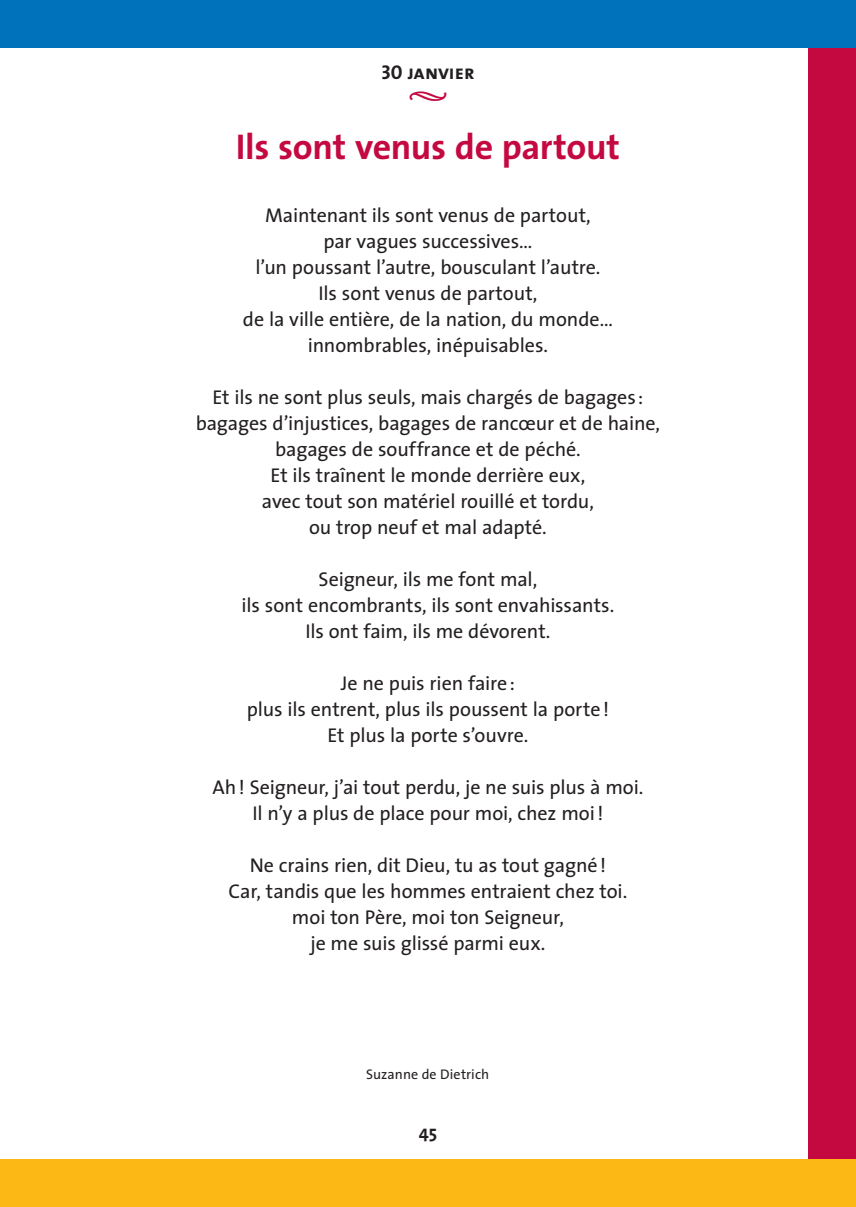
<style>
.page{position:relative;width:856px;height:1207px;background:#fff}
.page>*{position:absolute;margin:0;border:0;box-sizing:border-box;transform-origin:0 0}
.titre_prière_rouge{font:700 36px "The Sans";letter-spacing:-.01em;color:#c40941}
.prière_normal{font:20px "The Sans";letter-spacing:-.005em;color:#231f20}
.t1{font:20px "The Sans Bold Caps";color:#231f20}
.t2{font:20px "The Sans Semi Bold Expert";color:#c40941}
.t3{font:700 18px "The Sans";color:#231f20}
.prière_normal-2{font:14px "The Sans";letter-spacing:.01em;color:#231f20}
</style>
<div class="page">
<div style="left:807px;top:0;width:48px;height:1207px;background:#c40941"></div>
<div style="left:0;top:1159px;width:855px;height:48px;background:#fcb814"></div>
<div style="left:0;top:0;width:855px;height:48px;background:#0072bc"></div>
<p class="t1" style="left:381px;top:56px;width:94px">30 janvier</p>
<p class="t2" style="left:408px;top:78px;width:40px">Ÿ</p>
<p class="titre_prière_rouge" style="left:236px;top:116px;width:385px">Ils sont venus de partout</p>
<p class="prière_normal" style="left:265px;top:198px;width:327px">Maintenant ils sont venus de partout,</p>
<p class="prière_normal" style="left:323px;top:224px;width:211px">par vagues successives…</p>
<p class="prière_normal" style="left:255px;top:250px;width:346px">l’un poussant l’autre, bousculant l’autre.</p>
<p class="prière_normal" style="left:318px;top:276px;width:220px">Ils sont venus de partout,</p>
<p class="prière_normal" style="left:243px;top:302px;width:371px">de la ville entière, de la nation, du monde…</p>
<p class="prière_normal" style="left:307px;top:328px;width:242px">innombrables, inépuisables.</p>
<p class="prière_normal" style="left:212px;top:380px;width:432px">Et ils ne sont plus seuls, mais chargés de bagages :</p>
<p class="prière_normal" style="left:196px;top:406px;width:465px">bagages d’injustices, bagages de rancœur et de haine,</p>
<p class="prière_normal" style="left:275px;top:432px;width:307px">bagages de souffrance et de péché.</p>
<p class="prière_normal" style="left:270px;top:458px;width:316px">Et ils traînent le monde derrière eux,</p>
<p class="prière_normal" style="left:262px;top:484px;width:333px">avec tout son matériel rouillé et tordu,</p>
<p class="prière_normal" style="left:309px;top:510px;width:239px">ou trop neuf et mal adapté.</p>
<p class="prière_normal" style="left:318px;top:562px;width:220px">Seigneur, ils me font mal,</p>
<p class="prière_normal" style="left:241px;top:588px;width:374px">ils sont encombrants, ils sont envahissants.</p>
<p class="prière_normal" style="left:305px;top:614px;width:246px">Ils ont faim, ils me dévorent.</p>
<p class="prière_normal" style="left:341px;top:666px;width:175px">Je ne puis rien faire:</p>
<p class="prière_normal" style="left:247px;top:692px;width:363px">plus ils entrent, plus ils poussent la porte!</p>
<p class="prière_normal" style="left:327px;top:718px;width:202px">Et plus la porte s’ouvre.</p>
<p class="prière_normal" style="left:212px;top:770px;width:432px">Ah! Seigneur, j’ai tout perdu, je ne suis plus à moi.</p>
<p class="prière_normal" style="left:252px;top:796px;width:352px">Il n’y a plus de place pour moi, chez moi!</p>
<p class="prière_normal" style="left:249px;top:848px;width:357px">Ne crains rien, dit Dieu, tu as tout gagné!</p>
<p class="prière_normal" style="left:228px;top:874px;width:400px">Car, tandis que les hommes entraient chez toi.</p>
<p class="prière_normal" style="left:292px;top:900px;width:273px">moi ton Père, moi ton Seigneur,</p>
<p class="prière_normal" style="left:310px;top:926px;width:236px">je me suis glissé parmi eux.</p>
<p class="prière_normal-2" style="left:366px;top:1062px;width:125px">Suzanne de Dietrich</p>
<p class="t3" style="left:418px;top:1117px;width:20px">45</p>
</div>
